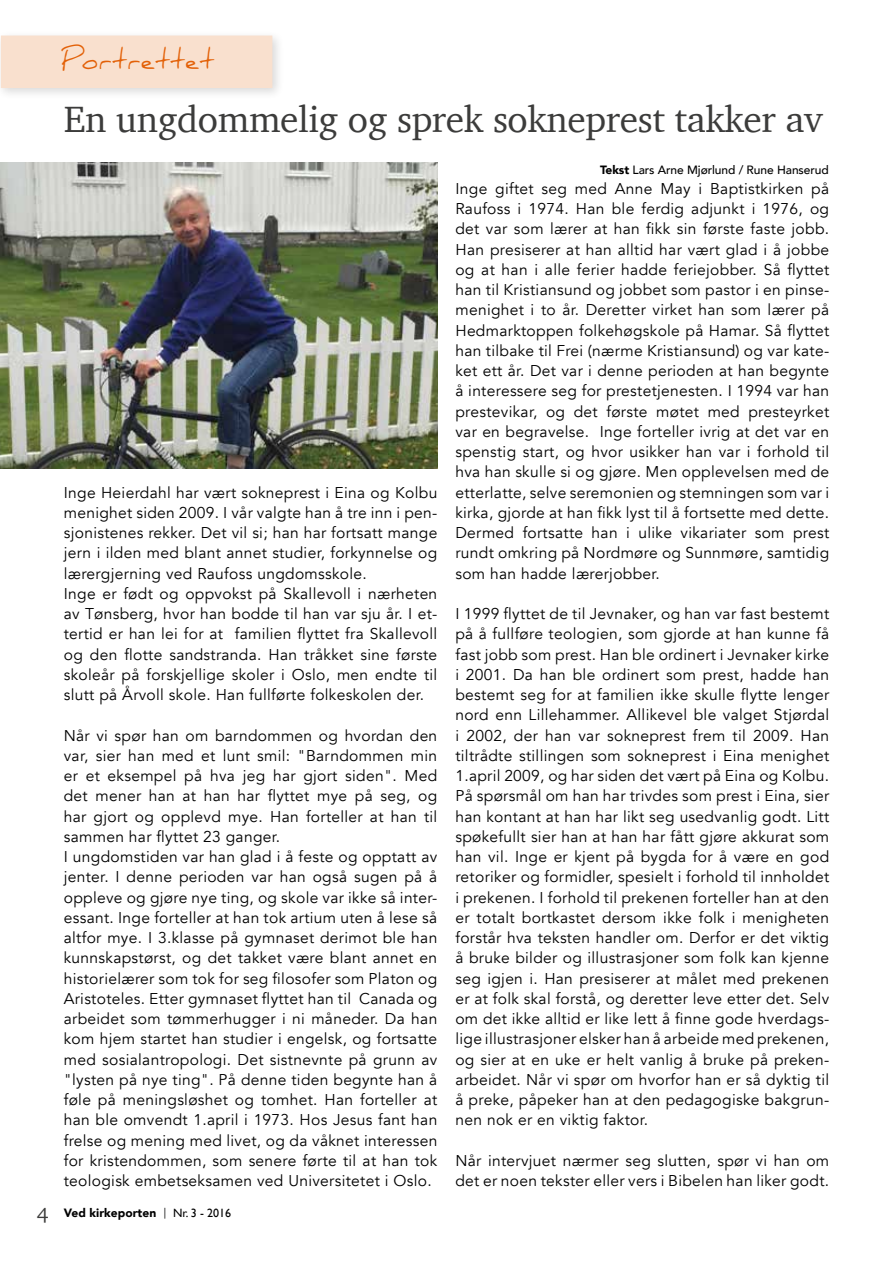
<style>
.page{position:relative;width:893px;height:1263px;background:#fff}
.page>*{position:absolute;margin:0;border:0;box-sizing:border-box;transform-origin:0 0}
.t1{font:37.5px "Charter";letter-spacing:-.01em;color:#3c3c3b}
.t2{font:27px "Daniel";letter-spacing:.02em;color:#e36108}
.t3{font:15.6px/20.2px "Avenir";letter-spacing:.02em;color:#000}
.t4{font:500 12px "Avenir";letter-spacing:-.005em;color:#000}
.t5{font:900 12px "Avenir";color:#000}
.s1{font-weight:900}
.s2{font-family:"Charter";font-weight:400;font-size:21px;color:#3c3c3b}
.s3{font-family:"Asap";font-weight:400}
.s4{font-family:"Gill Sans";font-weight:400}
</style>
<div class="page">
<img style="left:0;top:163px;width:438px;height:306px">
<div style="left:0;top:30px;width:284px;height:70px;background:#000;opacity:.75"></div>
<div style="left:1px;top:36px;width:271px;height:52px;background:#f9e0ce"></div>
<h2 class="t2" style="left:60px;top:44px;width:155px">Portrettet</h2>
<h1 class="t1" style="left:64px;top:87px;width:760px">En ungdommelig og sprek sokneprest takker av</h1>
<p class="t4" style="left:600px;top:159px;width:230px"><span class="s1">Tekst</span> Lars Arne Mjørlund / Rune Hanserud</p>
<p class="t3" style="left:64px;top:482px;width:375px">Inge Heierdahl har vært sokneprest i Eina og Kolbu menighet siden 2009. I vår valgte han å tre inn i pen&shy;sjonistenes rekker. Det vil si; han har fortsatt mange jern i ilden med blant annet studier, forkynnelse og lærergjerning ved Raufoss ungdomsskole.<br>Inge er født og oppvokst på Skallevoll i nærheten av Tønsberg, hvor han bodde til han var sju år. I et&shy;tertid er han lei for at familien flyttet fra Skallevoll og den flotte sandstranda. Han tråkket sine første skoleår på forskjellige skoler i Oslo, men endte til slutt på Årvoll skole. Han fullførte folkeskolen der.</p>
<p class="t3" style="left:64px;top:725px;width:375px">Når vi spør han om barndommen og hvordan den var, sier han med et lunt smil: "Barndommen min er et eksempel på hva jeg har gjort siden". Med det mener han at han har flyttet mye på seg, og har gjort og opplevd mye. Han forteller at han til sammen har flyttet 23 ganger.<br>I ungdomstiden var han glad i å feste og opptatt av jenter. I denne perioden var han også sugen på å oppleve og gjøre nye ting, og skole var ikke så inter&shy;essant. Inge forteller at han tok artium uten å lese så altfor mye. I 3.klasse på gymnaset derimot ble han kunnskapstørst, og det takket være blant annet en historielærer som tok for seg filosofer som Platon og Aristoteles. Etter gymnaset flyttet han til Canada og arbeidet som tømmerhugger i ni måneder. Da han kom hjem startet han studier i engelsk, og fortsatte med sosialantropologi. Det sistnevnte på grunn av "lysten på nye ting". På denne tiden begynte han å føle på meningsløshet og tomhet. Han forteller at han ble omvendt 1.april i 1973. Hos Jesus fant han frelse og mening med livet, og da våknet interessen for kristendommen, som senere førte til at han tok teologisk embetseksamen ved Universitetet i Oslo.</p>
<p class="t5" style="left:37px;top:1202px;width:196px"><span class="s2">4</span> Ved kirkeporten <span class="s3">|</span> <span class="s4">Nr. 3 - 2016</span></p>
<p class="t3" style="left:455px;top:179px;width:375px;text-align:justify">Inge giftet seg med Anne May i Baptistkirken på Raufoss i 1974. Han ble ferdig adjunkt i 1976, og det var som lærer at han fikk sin første faste jobb.<br>Han presiserer at han alltid har vært glad i å jobbe og at han i alle ferier hadde feriejobber. Så flyttet han til Kristiansund og jobbet som pastor i en pinse&shy;menighet i to år. Deretter virket han som lærer på Hedmarktoppen folkehøgskole på Hamar. Så flyttet han tilbake til Frei (nærme Kristiansund) og var kate&shy;ket ett år. Det var i denne perioden at han begynte å interessere seg for prestetjenesten. I 1994 var han prestevikar, og det første møtet med presteyrket var en begravelse. Inge forteller ivrig at det var en spenstig start, og hvor usikker han var i forhold til hva han skulle si og gjøre. Men opplevelsen med de etterlatte, selve seremonien og stemningen som var i kirka, gjorde at han fikk lyst til å fortsette med dette.<br>Dermed fortsatte han i ulike vikariater som prest rundt omkring på Nordmøre og Sunnmøre, samtidig som han hadde lærerjobber.</p>
<p class="t3" style="left:455px;top:604px;width:375px;text-align:justify">I 1999 flyttet de til Jevnaker, og han var fast bestemt på å fullføre teologien, som gjorde at han kunne få fast jobb som prest. Han ble ordinert i Jevnaker kirke i 2001. Da han ble ordinert som prest, hadde han bestemt seg for at familien ikke skulle flytte lenger nord enn Lillehammer. Allikevel ble valget Stjørdal i 2002, der han var sokneprest frem til 2009. Han tiltrådte stillingen som sokneprest i Eina menighet 1.april 2009, og har siden det vært på Eina og Kolbu.<br>På spørsmål om han har trivdes som prest i Eina, sier han kontant at han har likt seg usedvanlig godt. Litt spøkefullt sier han at han har fått gjøre akkurat som han vil. Inge er kjent på bygda for å være en god retoriker og formidler, spesielt i forhold til innholdet i prekenen. I forhold til prekenen forteller han at den er totalt bortkastet dersom ikke folk i menigheten forstår hva teksten handler om. Derfor er det viktig å bruke bilder og illustrasjoner som folk kan kjenne seg igjen i. Han presiserer at målet med prekenen er at folk skal forstå, og deretter leve etter det. Selv om det ikke alltid er like lett å finne gode hverdags&shy;lige illustrasjoner elsker han å arbeide med prekenen, og sier at en uke er helt vanlig å bruke på preken&shy;arbeidet. Når vi spør om hvorfor han er så dyktig til å preke, påpeker han at den pedagogiske bakgrun&shy;nen nok er en viktig faktor.</p>
<p class="t3" style="left:455px;top:1151px;width:375px">Når intervjuet nærmer seg slutten, spør vi han om det er noen tekster eller vers i Bibelen han liker godt.</p>
</div>
